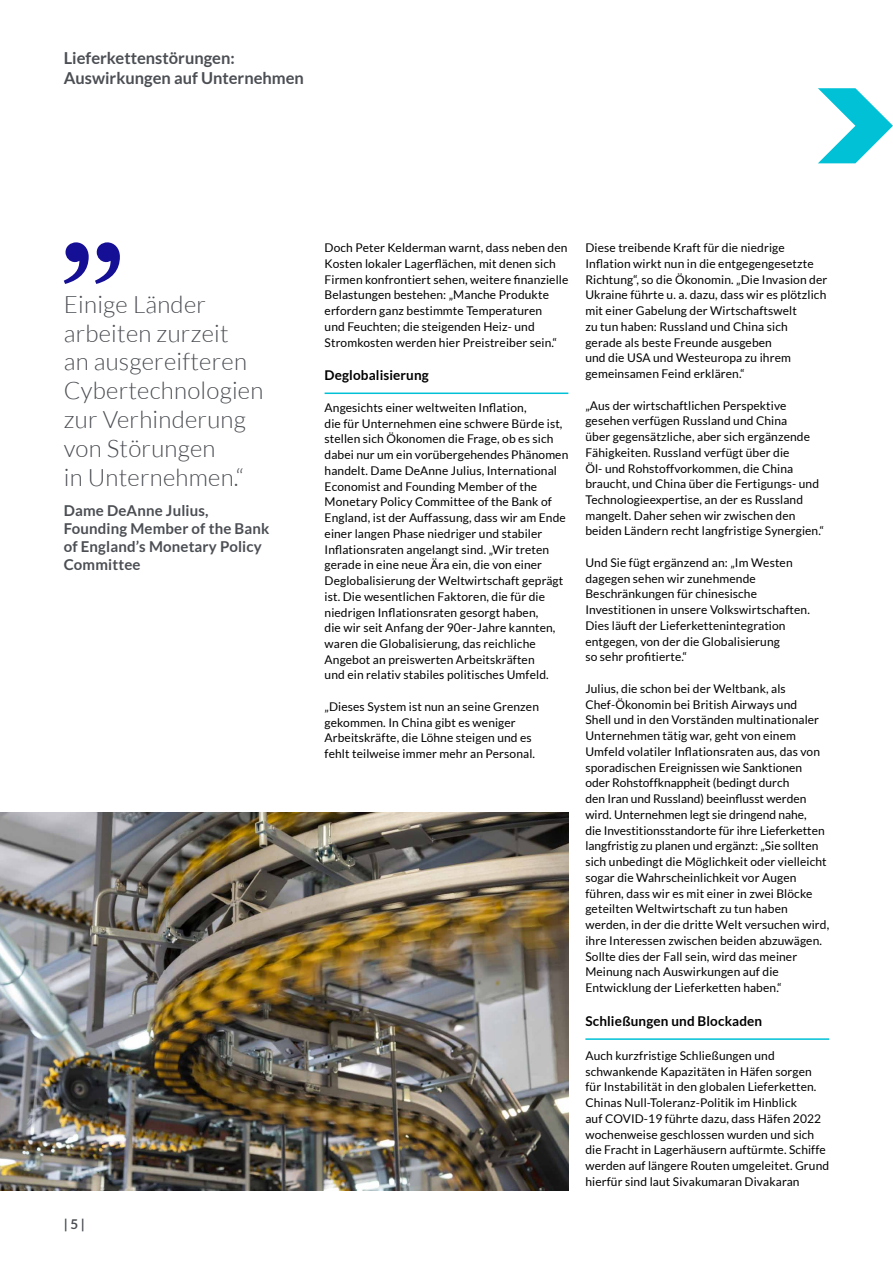
<style>
.page{position:relative;width:893px;height:1263px;background:#fff}
.page>*{position:absolute;margin:0;border:0;box-sizing:border-box;transform-origin:0 0}
.t1{font:300 24px/28.8px "Lato";letter-spacing:.01em;color:#4b4e53}
.t2{font:700 16.5px/19.8px "Lato";color:#4b4e53}
.t3{font:700 15px/18px "Lato";letter-spacing:.01em;color:#4b4e53}
.t4{font:700 13.5px "Lato";letter-spacing:.01em;color:#000}
.t5{font:700 13.5px "Lato";color:#4b4e53}
.t6{font:12px/15.8px "Lato";letter-spacing:.01em;color:#000}
.s1{color:#fff}
</style>
<div class="page">
<svg style="left:818px;top:88px;width:75px;height:75px"></svg>
<img style="left:0;top:812px;width:568px;height:379px">
<svg style="left:64px;top:242px;width:56px;height:42px"></svg>
<hr style="left:325px;top:392px;width:243px;height:2px;background:#01c1d6">
<hr style="left:585px;top:1038px;width:244px;height:2px;background:#01c1d6">
<h2 class="t2" style="left:64px;top:48px;width:242px">Lieferkettenstörungen:<br>Auswirkungen auf Unternehmen</h2>
<h1 class="t1" style="left:64px;top:290px;width:201px">Einige Länder arbeiten zurzeit<br>an ausgereifteren<br>Cybertechnologien zur Verhinderung von Störungen<br>in Unternehmen.“</h1>
<p class="t3" style="left:64px;top:502px;width:207px">Dame DeAnne Julius,<br>Founding Member of the Bank of England’s Monetary Policy<br>Committee<span class="s1">.</span></p>
<p class="t5" style="left:64px;top:1216px;width:23px">| 5 |</p>
<p class="t6" style="left:325px;top:240px;width:245px">Doch Peter Kelderman warnt, dass neben den Kosten lokaler Lagerflächen, mit denen sich Firmen konfrontiert sehen, weitere finanzielle Belastungen bestehen: „Manche Produkte erfordern ganz bestimmte Temperaturen<br>und Feuchten; die steigenden Heiz- und Stromkosten werden hier Preistreiber sein.“</p>
<p class="t4" style="left:325px;top:367px;width:109px">Deglobalisierung<span class="s1">.</span></p>
<p class="t6" style="left:325px;top:399px;width:245px">Angesichts einer weltweiten Inflation,<br>die für Unternehmen eine schwere Bürde ist, stellen sich Ökonomen die Frage, ob es sich dabei nur um ein vorübergehendes Phänomen handelt. Dame DeAnne Julius, International Economist and Founding Member of the Monetary Policy Committee of the Bank of England, ist der Auffassung, dass wir am Ende einer langen Phase niedriger und stabiler Inflationsraten angelangt sind. „Wir treten gerade in eine neue Ära ein, die von einer Deglobalisierung der Weltwirtschaft geprägt ist. Die wesentlichen Faktoren, die für die niedrigen Inflationsraten gesorgt haben,<br>die wir seit Anfang der 90er-Jahre kannten, waren die Globalisierung, das reichliche Angebot an preiswerten Arbeitskräften<br>und ein relativ stabiles politisches Umfeld.</p>
<p class="t6" style="left:325px;top:699px;width:216px">„Dieses System ist nun an seine Grenzen gekommen. In China gibt es weniger Arbeitskräfte, die Löhne steigen und es fehlt teilweise immer mehr an Personal.</p>
<p class="t6" style="left:585px;top:240px;width:243px">Diese treibende Kraft für die niedrige Inflation wirkt nun in die entgegengesetzte Richtung“, so die Ökonomin. „Die Invasion der Ukraine führte u. a. dazu, dass wir es plötzlich mit einer Gabelung der Wirtschaftswelt<br>zu tun haben: Russland und China sich gerade als beste Freunde ausgeben<br>und die USA und Westeuropa zu ihrem gemeinsamen Feind erklären.“</p>
<p class="t6" style="left:585px;top:397px;width:240px">„Aus der wirtschaftlichen Perspektive gesehen verfügen Russland und China<br>über gegensätzliche, aber sich ergänzende Fähigkeiten. Russland verfügt über die<br>Öl- und Rohstoffvorkommen, die China braucht, und China über die Fertigungs- und Technologieexpertise, an der es Russland mangelt. Daher sehen wir zwischen den beiden Ländern recht langfristige Synergien.“</p>
<p class="t6" style="left:585px;top:555px;width:226px">Und Sie fügt ergänzend an: „Im Westen dagegen sehen wir zunehmende Beschränkungen für chinesische Investitionen in unsere Volkswirtschaften.<br>Dies läuft der Lieferkettenintegration entgegen, von der die Globalisierung<br>so sehr profitierte.“</p>
<p class="t6" style="left:585px;top:681px;width:245px">Julius, die schon bei der Weltbank, als Chef-Ökonomin bei British Airways und<br>Shell und in den Vorständen multinationaler Unternehmen tätig war, geht von einem Umfeld volatiler Inflationsraten aus, das von sporadischen Ereignissen wie Sanktionen oder Rohstoffknappheit (bedingt durch<br>den Iran und Russland) beeinflusst werden wird. Unternehmen legt sie dringend nahe,<br>die Investitionsstandorte für ihre Lieferketten langfristig zu planen und ergänzt: „Sie sollten sich unbedingt die Möglichkeit oder vielleicht sogar die Wahrscheinlichkeit vor Augen führen, dass wir es mit einer in zwei Blöcke geteilten Weltwirtschaft zu tun haben werden, in der die dritte Welt versuchen wird, ihre Interessen zwischen beiden abzuwägen.<br>Sollte dies der Fall sein, wird das meiner Meinung nach Auswirkungen auf die Entwicklung der Lieferketten haben.“</p>
<p class="t4" style="left:585px;top:1013px;width:182px">Schließungen und Blockaden<span class="s1">.</span></p>
<p class="t6" style="left:585px;top:1047px;width:245px">Auch kurzfristige Schließungen und schwankende Kapazitäten in Häfen sorgen für Instabilität in den globalen Lieferketten.<br>Chinas Null-Toleranz-Politik im Hinblick<br>auf COVID-19 führte dazu, dass Häfen 2022 wochenweise geschlossen wurden und sich die Fracht in Lagerhäusern auftürmte. Schiffe werden auf längere Routen umgeleitet. Grund hierfür sind laut Sivakumaran Divakaran</p>
</div>
